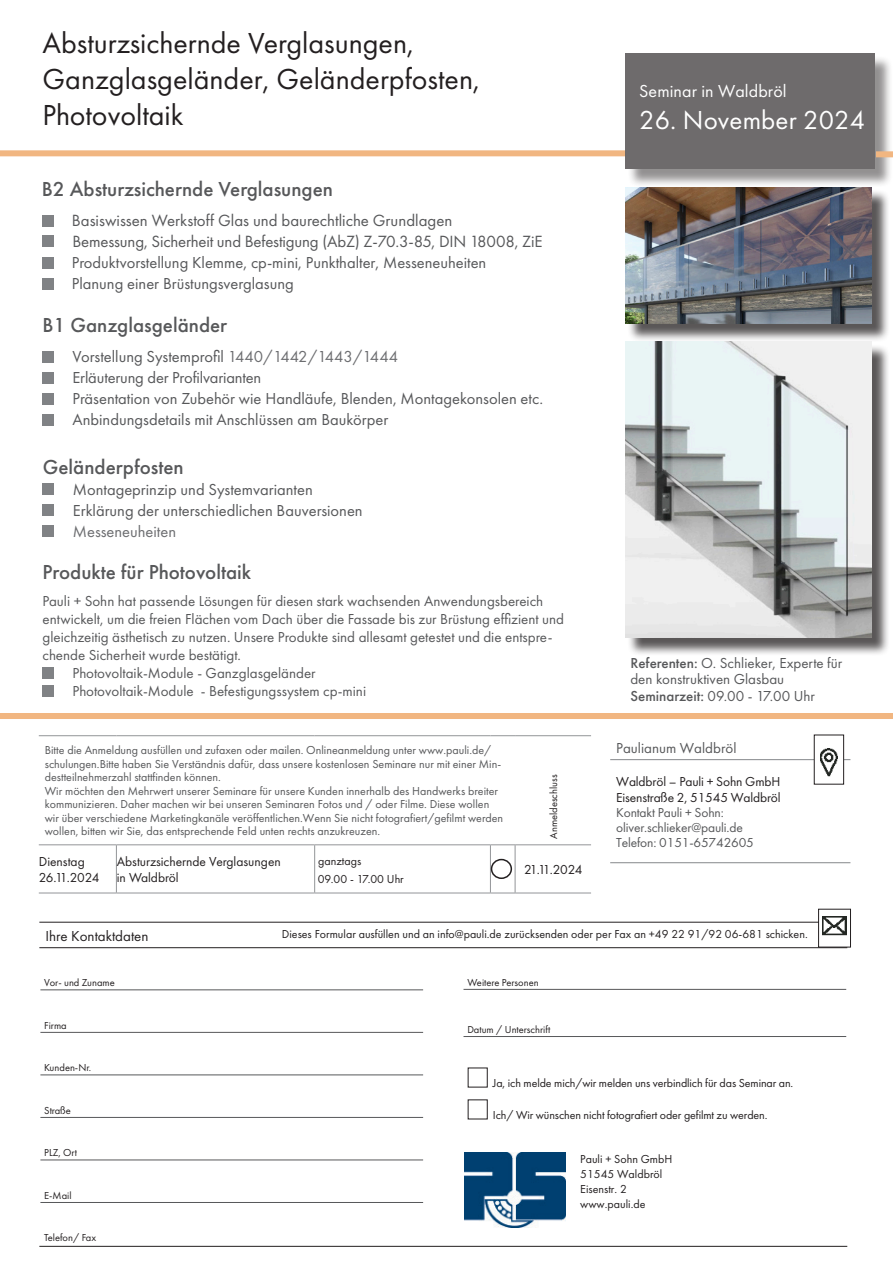
<style>
.page{position:relative;width:893px;height:1263px;background:#fff}
.page>*{position:absolute;margin:0;border:0;box-sizing:border-box;transform-origin:0 0}
.t1{font:30px/36px "Futura PT";color:#231f20}
.t2{font:27px "Futura PT";letter-spacing:.005em;color:#fff}
.t3{font:500 21px "Futura PT";color:#57585a}
.t4{font:18px "Futura PT";letter-spacing:.005em;color:#fff}
.t5{font:16.8px "Futura PT";letter-spacing:-.01em;color:#57585a}
.t6{font:16.5px "Futura PT";color:#57585a}
.t7{font:16.5px "Futura PT";color:#6c6d70}
.t8{font:15px/18px "Futura PT";color:#57585a}
.t9{font:15px "Futura PT";color:#231f20}
.fließtext{font:13.5px/16.2px "Futura PT";letter-spacing:-.01em;color:#231f20}
.fließtext-2{font:13.5px "Futura PT";letter-spacing:-.01em;color:#57585a}
.t10{font:12px/13.5px "Futura PT";color:#57585a}
.t11{font:12px "Futura PT";color:#231f20}
.t12{font:10.5px "Futura PT";color:#231f20}
.s1{color:#6c6d70}
.s2{font-weight:500}
</style>
<div class="page">
<div style="left:0;top:150px;width:625px;height:6px;background:#f1b681"></div>
<div style="left:627px;top:56px;width:266px;height:131px;background:#231f20;opacity:.75"></div>
<div style="left:625px;top:53px;width:250px;height:116px;background:#6e6b6c"></div>
<hr style="left:610px;top:759px;width:240px;height:1px;background:#939598">
<hr style="left:610px;top:862px;width:240px;height:1px;background:#939598">
<hr style="left:39px;top:1246px;width:808px;height:1px;background:#231f20">
<hr style="left:39px;top:922px;width:808px;height:1px;background:#231f20">
<hr style="left:39px;top:947px;width:808px;height:1px;background:#231f20">
<hr style="left:40px;top:989px;width:383px;height:1px;background:#57585a">
<hr style="left:40px;top:1032px;width:383px;height:1px;background:#57585a">
<hr style="left:40px;top:1074px;width:383px;height:1px;background:#57585a">
<hr style="left:40px;top:1117px;width:383px;height:1px;background:#57585a">
<hr style="left:40px;top:1159px;width:383px;height:1px;background:#57585a">
<hr style="left:40px;top:1202px;width:383px;height:1px;background:#57585a">
<hr style="left:463px;top:1036px;width:383px;height:1px;background:#57585a">
<hr style="left:463px;top:989px;width:383px;height:1px;background:#57585a">
<div style="left:819px;top:909px;width:31px;height:38px;background:#fff"></div>
<img style="left:822px;top:916px;width:24px;height:19px">
<div style="left:818px;top:909px;width:33px;height:38px;border:1px solid #231f20"></div>
<img style="left:465px;top:1153px;width:100px;height:74px">
<hr style="left:39px;top:735px;width:77px;height:1px;background:#939598">
<hr style="left:116px;top:735px;width:199px;height:1px;background:#939598">
<hr style="left:315px;top:735px;width:175px;height:1px;background:#939598">
<svg style="left:490px;top:735px;width:25px;height:1px"></svg>
<hr style="left:515px;top:735px;width:76px;height:1px;background:#939598">
<hr style="left:39px;top:844px;width:77px;height:1px;background:#939598">
<hr style="left:116px;top:844px;width:199px;height:1px;background:#939598">
<hr style="left:315px;top:844px;width:175px;height:1px;background:#939598">
<svg style="left:490px;top:844px;width:25px;height:1px"></svg>
<hr style="left:515px;top:844px;width:76px;height:1px;background:#939598">
<hr style="left:39px;top:893px;width:77px;height:1px;background:#939598">
<hr style="left:116px;top:893px;width:199px;height:1px;background:#939598">
<hr style="left:315px;top:893px;width:175px;height:1px;background:#939598">
<svg style="left:490px;top:893px;width:25px;height:1px"></svg>
<hr style="left:515px;top:893px;width:76px;height:1px;background:#939598">
<hr style="left:116px;top:845px;width:1px;height:48px;background:#939598">
<hr style="left:314px;top:845px;width:1px;height:48px;background:#939598">
<hr style="left:490px;top:845px;width:1px;height:48px;background:#939598">
<hr style="left:515px;top:845px;width:1px;height:48px;background:#939598">
<div style="left:491px;top:859px;width:21px;height:20px;border:2px solid #231f20;border-radius:50%"></div>
<div style="left:814px;top:735px;width:30px;height:49px;background:#fff"></div>
<img style="left:820px;top:749px;width:17px;height:27px">
<div style="left:814px;top:735px;width:30px;height:49px;border:1px solid #231f20"></div>
<div style="left:0;top:713px;width:893px;height:6px;background:#f1b681"></div>
<div style="left:42px;top:215px;width:11px;height:11px;background:#808285"></div>
<div style="left:42px;top:236px;width:11px;height:11px;background:#808285"></div>
<div style="left:42px;top:257px;width:11px;height:11px;background:#808285"></div>
<div style="left:42px;top:278px;width:11px;height:11px;background:#808285"></div>
<div style="left:43px;top:351px;width:11px;height:11px;background:#808285"></div>
<div style="left:43px;top:372px;width:11px;height:11px;background:#808285"></div>
<div style="left:43px;top:393px;width:11px;height:11px;background:#808285"></div>
<div style="left:43px;top:414px;width:11px;height:11px;background:#808285"></div>
<div style="left:43px;top:483px;width:11px;height:12px;background:#808285"></div>
<div style="left:43px;top:504px;width:11px;height:12px;background:#808285"></div>
<div style="left:43px;top:525px;width:11px;height:12px;background:#808285"></div>
<div style="left:627px;top:189px;width:263px;height:153px;background:#231f20;opacity:.75"></div>
<img style="left:625px;top:187px;width:247px;height:136px">
<div style="left:43px;top:667px;width:11px;height:11px;background:#808285"></div>
<div style="left:43px;top:685px;width:11px;height:11px;background:#808285"></div>
<div style="left:627px;top:344px;width:263px;height:312px;background:#231f20;opacity:.75"></div>
<img style="left:625px;top:342px;width:247px;height:296px">
<div style="left:876px;top:151px;width:17px;height:6px;background:#f1b681"></div>
<p class="t1" style="left:43px;top:25px;width:373px">Absturzsichernde Verglasungen,</p>
<p class="t1" style="left:43px;top:61px;width:439px">Ganzglasgeländer, Geländerpfosten,<br>Photovoltaik</p>
<p class="t3" style="left:42px;top:177px;width:293px">B2 Absturzsichernde Verglasungen</p>
<p class="t5" style="left:72px;top:211px;width:382px">Basiswissen Werkstoff Glas und baurechtliche Grundlagen</p>
<p class="t5" style="left:72px;top:232px;width:472px">Bemessung, Sicherheit und Befestigung (AbZ) Z-70.3-85, DIN 18008, ZiE</p>
<p class="t6" style="left:72px;top:253px;width:416px">Produktvorstellung Klemme, cp-mini, Punkthalter, Messeneuheiten</p>
<p class="t6" style="left:72px;top:274px;width:223px">Planung einer Brüstungsverglasung</p>
<p class="t3" style="left:43px;top:312px;width:186px">B1 Ganzglasgeländer</p>
<p class="t6" style="left:73px;top:347px;width:327px">Vorstellung Systemprofil <span class="s1">1440/1442/1443/1444</span></p>
<p class="t6" style="left:73px;top:368px;width:190px">Erläuterung der Profilvarianten</p>
<p class="t6" style="left:73px;top:389px;width:472px">Präsentation von Zubehör wie Handläufe, Blenden, Montagekonsolen etc.</p>
<p class="t6" style="left:73px;top:410px;width:317px">Anbindungsdetails mit Anschlüssen am Baukörper</p>
<p class="t3" style="left:43px;top:454px;width:142px">Geländerpfosten</p>
<p class="t6" style="left:73px;top:479px;width:241px">Montageprinzip und Systemvarianten</p>
<p class="t6" style="left:73px;top:500px;width:291px">Erklärung der unterschiedlichen Bauversionen</p>
<p class="t7" style="left:73px;top:521px;width:105px">Messeneuheiten</p>
<p class="t3" style="left:43px;top:559px;width:210px">Produkte für Photovoltaik</p>
<p class="t8" style="left:43px;top:592px;width:523px">Pauli + Sohn hat passende Lösungen für diesen stark wachsenden Anwendungsbereich entwickelt, um die freien Flächen vom Dach über die Fassade bis zur Brüstung effizient und gleichzeitig ästhetisch zu nutzen. Unsere Produkte sind allesamt getestet und die entspre&shy;chende Sicherheit wurde bestätigt.</p>
<p class="t8" style="left:73px;top:664px;width:245px">Photovoltaik-Module - Ganzglasgeländer</p>
<p class="t8" style="left:73px;top:682px;width:295px">Photovoltaik-Module - Befestigungssystem cp-mini</p>
<p class="t10" style="left:45px;top:743px;width:458px">Bitte die Anmeldung ausfüllen und zufaxen oder mailen. Onlineanmeldung unter www.pauli.de/ schulungen.Bitte haben Sie Verständnis dafür, dass unsere kostenlosen Seminare nur mit einer Min&shy;destteilnehmerzahl stattfinden können.</p>
<p class="t10" style="left:45px;top:784px;width:460px">Wir möchten den Mehrwert unserer Seminare für unsere Kunden innerhalb des Handwerks breiter kommunizieren. Daher machen wir bei unseren Seminaren Fotos und / oder Filme. Diese wollen wir über verschiedene Marketingkanäle veröffentlichen.Wenn Sie nicht fotografiert/gefilmt werden wollen, bitten wir Sie, das entsprechende Feld unten rechts anzukreuzen.</p>
<p class="t12" style="left:547px;top:839px;width:66px;rotate:-90deg">Anmeldeschluss</p>
<p class="fließtext" style="left:39px;top:853px;width:62px">Dienstag<br>26.11.2024</p>
<p class="fließtext" style="left:117px;top:853px;width:166px">Absturzsichernde Verglasungen in Waldbröl</p>
<p class="t11" style="left:318px;top:854px;width:45px">ganztags</p>
<p class="fließtext" style="left:524px;top:861px;width:60px">21.11.2024</p>
<p class="t11" style="left:318px;top:872px;width:88px">09.00 - 17.00 Uhr</p>
<p class="t4" style="left:639px;top:80px;width:149px">Seminar in Waldbröl</p>
<p class="t2" style="left:639px;top:104px;width:227px">26. November 2024</p>
<p class="t8" style="left:630px;top:654px;width:213px;line-height:16.5px"><span class="s2">Referenten:</span> O. Schlieker, Experte für den konstruktiven Glasbau</p>
<p class="t8" style="left:630px;top:687px;width:186px"><span class="s2">Seminarzeit:</span> 09.00 - 17.00 Uhr</p>
<p class="t8" style="left:616px;top:739px;width:122px">Paulianum Waldbröl</p>
<p class="fließtext" style="left:616px;top:773px;width:166px">Waldbröl – Pauli + Sohn GmbH</p>
<p class="fließtext" style="left:616px;top:789px;width:166px">Eisenstraße 2, 51545 Waldbröl</p>
<p class="fließtext-2" style="left:616px;top:804px;width:109px">Kontakt Pauli + Sohn:</p>
<p class="fließtext-2" style="left:616px;top:819px;width:128px">oliver.schlieker@pauli.de</p>
<p class="fließtext-2" style="left:616px;top:834px;width:139px">Telefon: 0151-65742605</p>
<p class="t9" style="left:45px;top:927px;width:105px">Ihre Kontaktdaten</p>
<p class="t12" style="left:44px;top:976px;width:72px">Vor- und Zuname</p>
<p class="t12" style="left:44px;top:1019px;width:24px">Firma</p>
<p class="t12" style="left:44px;top:1061px;width:49px">Kunden-Nr.</p>
<p class="t12" style="left:44px;top:1104px;width:28px">Straße</p>
<p class="t12" style="left:44px;top:1146px;width:34px">PLZ, Ort</p>
<p class="t12" style="left:44px;top:1189px;width:29px">E-Mail</p>
<p class="t12" style="left:44px;top:1231px;width:53px">Telefon/ Fax</p>
<p class="t11" style="left:282px;top:927px;width:527px">Dieses Formular ausfüllen und an info@pauli.de zurücksenden oder per Fax an +49 22 91/92 06-681 schicken.</p>
<p class="t12" style="left:467px;top:976px;width:73px">Weitere Personen</p>
<p class="t12" style="left:467px;top:1023px;width:85px">Datum / Unterschrift</p>
<p class="t11" style="left:493px;top:1076px;width:302px">Ja, ich melde mich/wir melden uns verbindlich für das Seminar an.</p>
<p class="t11" style="left:493px;top:1108px;width:276px">Ich/ Wir wünschen nicht fotografiert oder gefilmt zu werden.</p>
<p class="t11" style="left:580px;top:1151px;width:94px">Pauli + Sohn GmbH</p>
<p class="t11" style="left:580px;top:1166px;width:84px">51545 Waldbröl</p>
<p class="t11" style="left:580px;top:1181px;width:48px">Eisenstr. 2</p>
<p class="t11" style="left:580px;top:1196px;width:67px">www.pauli.de</p>
</div>
